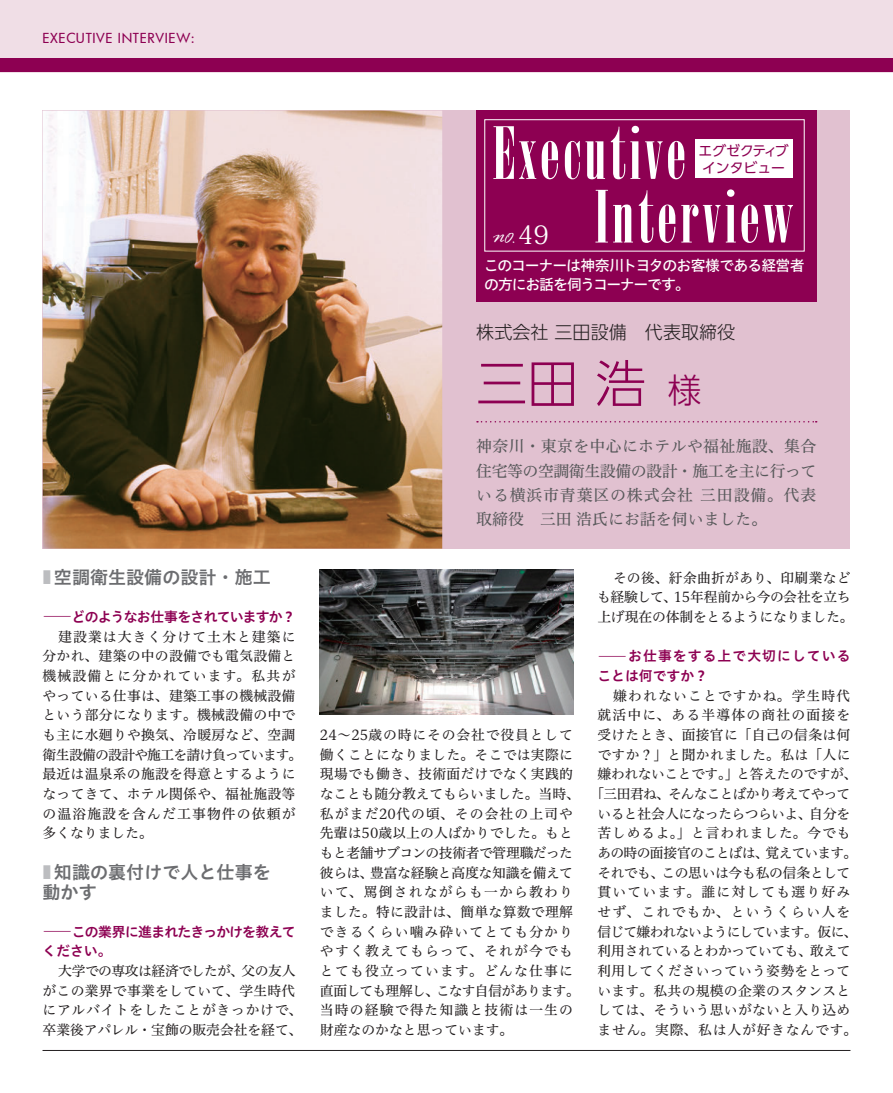
<style>
.page{position:relative;width:893px;height:1093px;background:#fff}
.page>*{position:absolute;margin:0;border:0;box-sizing:border-box;transform-origin:0 0}
.t1{font:51px "UD Shin Go Pro Light 90 msp RKSJ H";color:#8d0052}
.t2{font:18px/19.6px "Hiragino UD Sans Std W6 90 msp RKSJ H";color:#6c6d70}
.t3{font:18px "UD Shin Go Pro Light 90 msp RKSJ H";color:#231f20}
.t4{font:15.9px/24.5px "Hiragino UD Serif Std W4 90 msp RKSJ H";color:#57585a;text-align:justify}
.t5{font:italic 15.15px "Rage";color:#fff}
.t6{font:14.85px/19.2px "Hiragino UD Sans Std W5 90 msp RKSJ H";letter-spacing:-.07em;color:#fff}
.t7{font:13.8px/19.6px "Hiragino UD Serif Std W4 90 msp RKSJ H";letter-spacing:.02em;color:#231f20}
.t8{font:13.8px/19.6px "Hiragino UD Serif Std W4 90 msp RKSJ H";letter-spacing:-.015em;color:#231f20}
.t9{font:13.8px "Hiragino UD Serif Std W4 90 msp RKSJ H";letter-spacing:.085em;color:#231f20}
.t10{font:13.8px "Hiragino UD Serif Std W4 90 msp RKSJ H";letter-spacing:-.065em;color:#231f20}
.t11{font:13.8px "Hiragino UD Serif Std W4 90 msp RKSJ H";letter-spacing:-.035em;color:#231f20}
.t12{font:13.8px "Hiragino UD Serif Std W4 90 msp RKSJ H";letter-spacing:.06em;color:#231f20}
.t13{font:13.8px/19.6px "Hiragino UD Sans Std W6 90 msp RKSJ H";letter-spacing:.075em;color:#8d0052}
.t14{font:13.8px/19.6px "Hiragino UD Sans Std W6 90 msp RKSJ H";letter-spacing:-.035em;color:#8d0052}
.t15{font:13.8px "Hiragino UD Serif Std W4 90 msp RKSJ H";letter-spacing:-.07em;color:#231f20}
.t16{font:13.8px "Hiragino UD Serif Std W4 90 msp RKSJ H";letter-spacing:-.04em;color:#231f20}
.t17{font:13.8px "Hiragino UD Serif Std W4 90 msp RKSJ H";letter-spacing:-.02em;color:#231f20}
.t18{font:13.8px "Hiragino UD Sans Std W6 90 msp RKSJ H";letter-spacing:-.06em;color:#8d0052}
.t19{font:13.8px "Hiragino UD Serif Std W4 90 msp RKSJ H";letter-spacing:.095em;color:#231f20}
.t20{font:13.8px/17px "UD Shin Go Pro Regular 90 msp RKSJ H";color:#8d0052}
.t21{font:500 13.5px "Futura";letter-spacing:.05em;color:#8d0052}
.s1{color:#bcbdc0}
.s2{font-family:"Hiragino UD Serif Std W4 90 msp RKSJ H";font-size:14.85px}
.s3{font-family:"Koz Min Pro Regular 90 msp RKSJ H";font-style:normal;font-size:25.5px}
.s4{font-size:34.05px}
.s5{font-size:14.85px}
</style>
<div class="page">
<div style="left:0;top:0;width:893px;height:72px;background:#f0dee6"></div>
<div style="left:0;top:58px;width:893px;height:14px;background:#8d0052"></div>
<hr style="left:43px;top:1050px;width:807px;height:1px;background:#231f20">
<div style="left:43px;top:111px;width:807px;height:438px;background:#e1c1d0"></div>
<div style="left:476px;top:111px;width:340px;height:191px;background:#8d0052"></div>
<div style="left:485px;top:119px;width:319px;height:132px;border:1px solid #fff"></div>
<img style="left:43px;top:111px;width:399px;height:438px">
<svg style="left:493px;top:126px;width:43px;height:53px"></svg>
<svg style="left:542px;top:141px;width:16px;height:38px"></svg>
<svg style="left:565px;top:141px;width:40px;height:38px"></svg>
<svg style="left:611px;top:126px;width:73px;height:53px"></svg>
<div style="left:695px;top:140px;width:97px;height:38px;background:#fff"></div>
<svg style="left:595px;top:190px;width:38px;height:52px"></svg>
<svg style="left:639px;top:190px;width:14px;height:53px"></svg>
<svg style="left:659px;top:204px;width:16px;height:39px"></svg>
<svg style="left:681px;top:189px;width:112px;height:54px"></svg>
<svg style="left:477px;top:421px;width:340px;height:1px"></svg>
<img style="left:320px;top:570px;width:253px;height:144px">
<p class="t21" style="left:43px;top:28px;width:154px">EXECUTIVE INTERVIEW:</p>
<h2 class="t2" style="left:43px;top:570px;width:230px"><span class="s1">■</span> 空調衛生設備の設計・施工</h2>
<p class="t18" style="left:43px;top:611px;width:255px"><span class="s2">―</span>どのようなお仕事をされていますか？</p>
<p class="t7" style="left:43px;top:628px;width:261px;text-indent:16px">建設業は大きく分けて土木と建築に分かれ、建築の中の設備でも電気設備と機械設備とに分かれています。私共がやっている仕事は、建築工事の機械設備という部分になります。機械設備の中でも主に水廻りや換気、冷暖房など、空調衛生設備の設計や施工を請け負っています。最近は温泉系の施設を得意とするようになってきて、ホテル関係や、福祉施設等の温浴施設を含んだ工事物件の依頼が多くなりました。</p>
<h2 class="t2" style="left:43px;top:865px;width:230px"><span class="s1">■</span> 知識の裏付けで人と仕事を動かす</h2>
<p class="t14" style="left:43px;top:923px;width:255px"><span class="s2">―</span>この業界に進まれたきっかけを教えてください。</p>
<p class="t7" style="left:43px;top:963px;width:261px;text-indent:16px">大学での専攻は経済でしたが、父の友人がこの業界で事業をしていて、学生時代にアルバイトをしたことがきっかけで、卒業後アパレル・宝飾の販売会社を経て、</p>
<p class="t5" style="left:492px;top:230px;width:58px">NO.<span class="s3">49</span></p>
<p class="t20" style="left:698px;top:144px;width:92px">エグゼクティブインタビュー</p>
<p class="t6" style="left:484px;top:258px;width:322px">このコーナーは神奈川トヨタのお客様である経営者の方にお話を伺うコーナーです。</p>
<h2 class="t3" style="left:476px;top:326px;width:261px">株式会社 三田設備　代表取締役</h2>
<h1 class="t1" style="left:476px;top:364px;width:227px">三田 浩 <span class="s4">様</span></h1>
<p class="t4" style="left:476px;top:436px;width:342px">神奈川・東京を中心にホテルや福祉施設、集合住宅等の空調衛生設備の設計・施工を主に行っている横浜市青葉区の株式会社 三田設備。代表取締役　三田 浩氏にお話を伺いました。</p>
<p class="t7" style="left:320px;top:727px;width:261px">24～25歳の時にその会社で役員として働くことになりました。そこでは実際に現場でも働き、技術面だけでなく実践的なことも随分教えてもらいました。当時、私がまだ20代の頃、その会社の上司や先輩は50歳以上の人ばかりでした。もともと老舗サブコンの技術者で管理職だった彼らは、豊富な経験と高度な知識を備えていて、罵倒されながらも一から教わりました。特に設計は、簡単な算数で理解できるくらい噛み砕いてとても分かりやすく教えてもらって、それが今でもとても役立っています。どんな仕事に直面しても理解し<span class="s5">、</span>こなす自信があります。当時の経験で得た知識と技術は一生の財産なのかなと思っています。</p>
<p class="t8" style="left:597px;top:569px;width:258px;text-indent:16px">その後、紆余曲折があり、印刷業なども経験して、15年程前から今の会社を立ち上げ現在の体制をとるようになりました。</p>
<p class="t13" style="left:597px;top:648px;width:255px"><span class="s2">―</span>お仕事をする上で大切にしていることは何ですか？</p>
<p class="t9" style="left:613px;top:690px;width:239px">嫌われないことですかね。学生時代</p>
<p class="t9" style="left:597px;top:710px;width:254px">就活中に、ある半導体の商社の面接を</p>
<p class="t7" style="left:597px;top:727px;width:254px">受けたとき、面接官に「自己の信条は何</p>
<p class="t7" style="left:597px;top:746px;width:255px">ですか？」と聞かれました。私は「人に</p>
<p class="t11" style="left:597px;top:769px;width:261px">嫌われないことです。」と答えたのですが、</p>
<p class="t10" style="left:590px;top:788px;width:261px">「三田君ね、そんなことばかり考えてやって</p>
<p class="t16" style="left:597px;top:808px;width:254px">いると社会人になったらつらいよ、自分を</p>
<p class="t12" style="left:597px;top:828px;width:255px">苦しめるよ。」と言われました。今でも</p>
<p class="t10" style="left:597px;top:847px;width:261px">あの時の面接官のことばは、覚えています。</p>
<p class="t17" style="left:597px;top:867px;width:254px">それでも、この思いは今も私の信条として</p>
<p class="t9" style="left:597px;top:887px;width:254px">貫いています。誰に対しても選り好み</p>
<p class="t19" style="left:597px;top:906px;width:254px">せず、これでもか、というくらい人を</p>
<p class="t15" style="left:597px;top:926px;width:261px">信じて嫌われないようにしています。仮に、</p>
<p class="t11" style="left:597px;top:946px;width:255px">利用されているとわかっていても、敢えて</p>
<p class="t7" style="left:597px;top:963px;width:254px">利用してくださいっていう姿勢をとって</p>
<p class="t7" style="left:597px;top:982px;width:254px">います。私共の規模の企業のスタンスと</p>
<p class="t7" style="left:597px;top:1002px;width:254px">しては、そういう思いがないと入り込め</p>
<p class="t12" style="left:597px;top:1024px;width:261px">ません。実際、私は人が好きなんです。</p>
</div>
